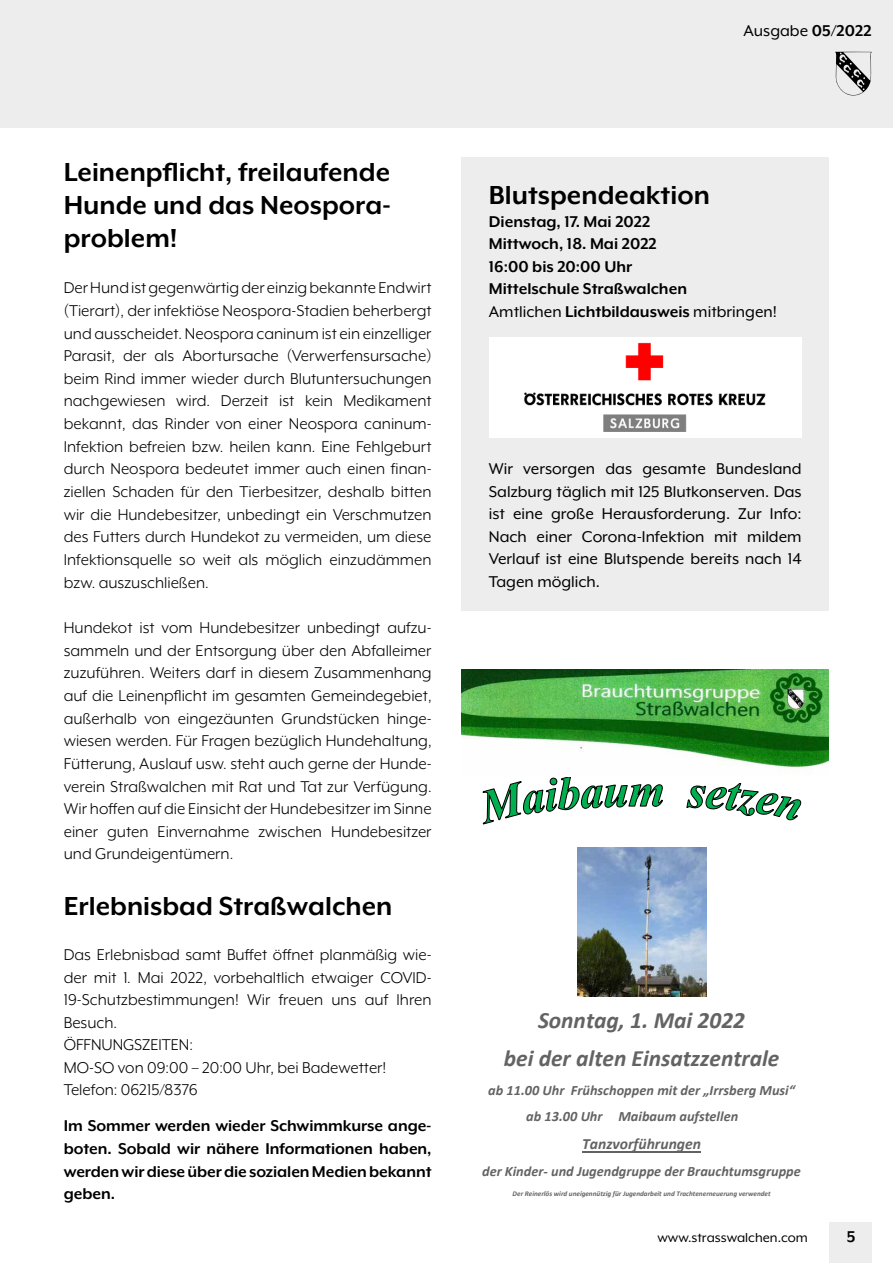
<style>
.page{position:relative;width:893px;height:1263px;background:#fff}
.page>*{position:absolute;margin:0;border:0;box-sizing:border-box;transform-origin:0 0}
.t1{font:700 30px/33px "Mr Eaves XL Mod OT";color:#000;text-align:justify}
.t2{font:italic 700 23.4px/37.7px "Calibri";color:#646363;text-align:center}
.t3{font:18px/22.6px "Mr Eaves XL Mod OT";color:#000;text-align:justify}
.t4{font:700 18px/22.5px "Mr Eaves XL Mod OT";color:#000;text-align:justify}
.t5{font:18px/22.5px "Mr Eaves XL Mod OT";color:#000;text-align:justify}
.t6{font:italic 700 15.6px "Calibri";color:#646363}
.t7{font:15px "Mr Eaves XL Mod OT";color:#000}
.t8{font:italic 700 14.25px/26.5px "Calibri";color:#646363}
.t9{font:italic 700 7.2px "Calibri";color:#646363}
.s1{font-weight:700}
.s2{font-weight:400}
</style>
<div class="page">
<div style="left:829px;top:1222px;width:43px;height:41px;background:#ededed"></div>
<div style="left:0;top:0;width:893px;height:128px;background:#ededed"></div>
<svg style="left:835px;top:52px;width:37px;height:43px"></svg>
<svg style="left:483px;top:777px;width:180px;height:48px"></svg>
<svg style="left:686px;top:783px;width:115px;height:37px"></svg>
<hr style="left:582px;top:1151px;width:119px;height:1px;background:#646363">
<img style="left:461px;top:670px;width:367px;height:104px">
<img style="left:577px;top:847px;width:129px;height:150px">
<div style="left:461px;top:157px;width:368px;height:453px;background:#ededed"></div>
<div style="left:489px;top:337px;width:313px;height:101px;background:#fff"></div>
<img style="left:524px;top:342px;width:242px;height:90px">
<h1 class="t1" style="left:64px;top:156px;width:329px">Leinenpflicht, freilaufende Hunde und das Neospora&shy;problem!</h1>
<p class="t3" style="left:64px;top:276px;width:369px">Der Hund ist gegenwärtig der einzig bekannte Endwirt (Tierart), der infektiöse Neospora-Stadien beherbergt und ausscheidet. Neospora caninum ist ein einzelliger Parasit, der als Abortursache (Verwerfensursache) beim Rind immer wieder durch Blutuntersuchungen nachgewiesen wird. Derzeit ist kein Medikament bekannt, das Rinder von einer Neospora caninum-Infektion befreien bzw. heilen kann. Eine Fehlgeburt durch Neospora bedeutet immer auch einen finan&shy;ziellen Schaden für den Tierbesitzer, deshalb bitten wir die Hundebesitzer, unbedingt ein Verschmutzen des Futters durch Hundekot zu vermeiden, um diese Infektionsquelle so weit als möglich einzudämmen bzw. auszuschließen.</p>
<p class="t3" style="left:64px;top:616px;width:369px">Hundekot ist vom Hundebesitzer unbedingt aufzu&shy;sammeln und der Entsorgung über den Abfalleimer zuzuführen. Weiters darf in diesem Zusammenhang auf die Leinenpflicht im gesamten Gemeindegebiet, außerhalb von eingezäunten Grundstücken hinge&shy;wiesen werden. Für Fragen bezüglich Hundehaltung, Fütterung, Auslauf usw. steht auch gerne der Hunde&shy;verein Straßwalchen mit Rat und Tat zur Verfügung.<br>Wir hoffen auf die Einsicht der Hundebesitzer im Sinne einer guten Einvernahme zwischen Hundebesitzer und Grundeigentümern.</p>
<h1 class="t1" style="left:64px;top:890px;width:330px">Erlebnisbad Straßwalchen</h1>
<p class="t3" style="left:64px;top:943px;width:369px;text-align:left">Das Erlebnisbad samt Buffet öffnet planmäßig wie&shy;der mit 1. Mai 2022, vorbehaltlich etwaiger COVID-19-Schutzbestimmungen! Wir freuen uns auf Ihren Besuch.<br>ÖFFNUNGSZEITEN:<br>MO-SO von 09:00 – 20:00 Uhr, bei Badewetter!<br>Telefon: 06215/8376</p>
<p class="t4" style="left:64px;top:1115px;width:369px">Im Sommer werden wieder Schwimmkurse ange&shy;boten. Sobald wir nähere Informationen haben, werden wir diese über die sozialen Medien bekannt geben.</p>
<p class="t5" style="left:743px;top:19px;width:130px">Ausgabe <span class="s1">05/2022</span></p>
<h1 class="t1" style="left:489px;top:179px;width:223px">Blutspendeaktion</h1>
<p class="t4" style="left:489px;top:210px;width:290px;text-align:left">Dienstag, 17. Mai 2022<br>Mittwoch, 18. Mai 2022<br>16:00 bis 20:00 Uhr<br>Mittelschule Straßwalchen<br><span class="s2">Amtlichen</span> Lichtbildausweis <span class="s2">mitbringen!</span></p>
<p class="t5" style="left:489px;top:458px;width:314px">Wir versorgen das gesamte Bundesland Salzburg täglich mit 125 Blutkonserven. Das ist eine große Herausforderung. Zur Info:<br>Nach einer Corona-Infektion mit mildem Verlauf ist eine Blutspende bereits nach 14<br>Tagen möglich.</p>
<p class="t2" style="left:504px;top:1001px;width:277px">Sonntag, 1. Mai 2022<br>bei der alten Einsatzzentrale</p>
<p class="t8" style="left:526px;top:1077px;width:270px;text-indent:-38px">ab 11.00 Uhr Frühschoppen mit der „Irrsberg Musi“ ab 13.00 Uhr Maibaum aufstellen</p>
<p class="t6" style="left:582px;top:1134px;width:120px">Tanzvorführungen</p>
<p class="t8" style="left:482px;top:1158px;width:320px">der Kinder- und Jugendgruppe der Brauchtumsgruppe</p>
<p class="t9" style="left:513px;top:1189px;width:260px">Der Reinerlös wird uneigennützig für Jugendarbeit und Trachtenerneuerung verwendet</p>
<p class="t7" style="left:657px;top:1230px;width:152px">www.strasswalchen.com</p>
<p class="t4" style="left:847px;top:1225px;width:10px">5</p>
</div>
